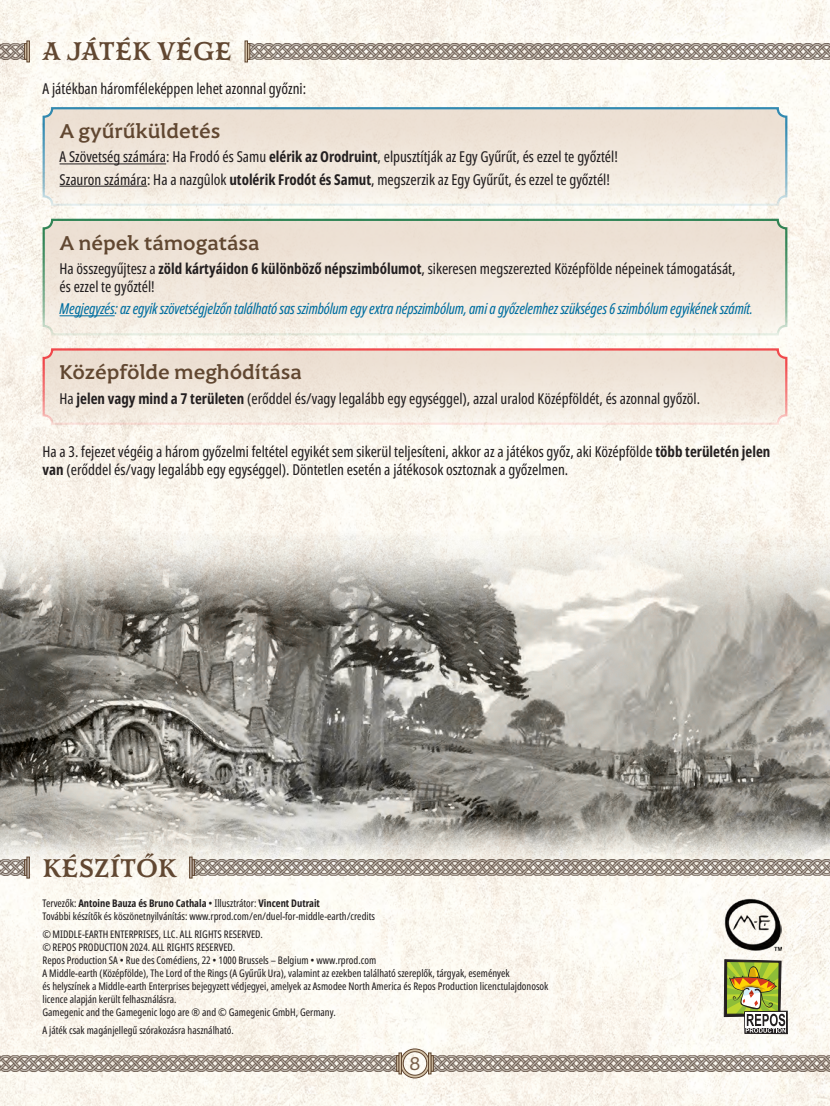
<style>
.page{position:relative;width:830px;height:1106px;background:#fff}
.page>*{position:absolute;margin:0;border:0;box-sizing:border-box;transform-origin:0 0}
.t1{font:700 25.5px "Mr Darcy";color:#614731}
.t2{font:600 21px "Harri Text";color:#614731}
.t3{font:19.5px "Harri Text";color:#785e49}
.t4{font:extra-condensed 15px/18px "Noto Sans";color:#231f20}
.t5{font:italic extra-condensed 15px "Noto Sans";letter-spacing:-.01em;color:#006ea0}
.t6{font:extra-condensed 10.5px/13px "Noto Sans";color:#231f20}
.s1{font-weight:700}
</style>
<div class="page">
<img style="left:0;top:0;width:829px;height:1106px">
<svg style="left:399px;top:1048px;width:31px;height:30px"></svg>
<img style="left:0;top:1055px;width:396px;height:16px">
<div style="left:396px;top:1055px;width:3px;height:16px;background:#d4c2a7;border:1px solid #614731"></div>
<div style="left:398px;top:1052px;width:3px;height:22px;background:#d4c2a7;border:1px solid #614731"></div>
<img style="left:433px;top:1055px;width:396px;height:16px">
<div style="left:430px;top:1055px;width:3px;height:16px;background:#d4c2a7;border:1px solid #614731"></div>
<div style="left:428px;top:1052px;width:3px;height:22px;background:#d4c2a7;border:1px solid #614731"></div>
<svg style="left:723px;top:959px;width:64px;height:74px"></svg>
<img style="left:723px;top:898px;width:57px;height:52px">
<img style="left:0;top:526px;width:829px;height:345px">
<div style="left:44px;top:108px;width:741px;height:97px;background:linear-gradient(to bottom,#eadccf,#f7f1e8);border-radius:9px"></div>
<div style="left:43px;top:107px;width:744px;height:99px;border:2px solid #006ea0;border-radius:9px"></div>
<div style="left:44px;top:220px;width:741px;height:114px;background:linear-gradient(to bottom,#eaddd0,#f6f0e7);border-radius:9px"></div>
<div style="left:43px;top:219px;width:744px;height:116px;border:2px solid #006830;border-radius:9px"></div>
<div style="left:44px;top:349px;width:741px;height:75px;background:linear-gradient(to bottom,#ebdccf,#f6efe5);border-radius:9px"></div>
<div style="left:43px;top:348px;width:744px;height:77px;border:2px solid #ee1d23;border-radius:9px"></div>
<hr style="left:60px;top:163px;width:106px;height:1px;background:#231f20">
<hr style="left:60px;top:186px;width:87px;height:1px;background:#231f20">
<hr style="left:60px;top:315px;width:55px;height:1px;background:#006ea0">
<img style="left:0;top:859px;width:24px;height:16px">
<div style="left:24px;top:859px;width:3px;height:16px;background:#bcaea4;border:1px solid #614731"></div>
<svg style="left:26px;top:856px;width:4px;height:22px"></svg>
<img style="left:0;top:43px;width:24px;height:17px">
<div style="left:24px;top:43px;width:3px;height:17px;background:#d4c2a7;border:1px solid #614731"></div>
<svg style="left:26px;top:41px;width:4px;height:21px"></svg>
<img style="left:195px;top:859px;width:634px;height:16px">
<svg style="left:192px;top:859px;width:3px;height:16px"></svg>
<div style="left:189px;top:856px;width:3px;height:22px;background:#bcaea4;border:1px solid #614731"></div>
<img style="left:250px;top:43px;width:579px;height:17px">
<div style="left:247px;top:43px;width:3px;height:17px;background:#d4c2a7;border:1px solid #614731"></div>
<svg style="left:244px;top:41px;width:4px;height:21px"></svg>
<h1 class="t1" style="left:43px;top:36px;width:191px">A JÁTÉK VÉGE</h1>
<h3 class="t4" style="left:43px;top:80px;width:265px">A játékban háromféleképpen lehet azonnal győzni:</h3>
<h2 class="t2" style="left:60px;top:117px;width:162px">A gyűrűküldetés</h2>
<h3 class="t4" style="left:60px;top:146px;width:559px;line-height:22.2px">A Szövetség számára: Ha Frodó és Samu <span class="s1">elérik az Orodruint</span>, elpusztítják az Egy Gyűrűt, és ezzel te győztél!<br>Szauron számára: Ha a nazgûlok <span class="s1">utolérik Frodót és Samut</span>, megszerzik az Egy Gyűrűt, és ezzel te győztél!</h3>
<h2 class="t2" style="left:60px;top:229px;width:201px">A népek támogatása</h2>
<h3 class="t4" style="left:60px;top:260px;width:677px">Ha összegyűjtesz a <span class="s1">zöld kártyáidon 6 különböző népszimbólumot</span>, sikeresen megszerezted Középfölde népeinek támogatását, és ezzel te győztél!</h3>
<h3 class="t5" style="left:60px;top:298px;width:694px">Megjegyzés: az egyik szövetségjelzőn található sas szimbólum egy extra népszimbólum, ami a győzelemhez szükséges 6 szimbólum egyikének számít.</h3>
<h2 class="t2" style="left:60px;top:358px;width:244px">Középfölde meghódítása</h2>
<h3 class="t4" style="left:60px;top:389px;width:641px">Ha <span class="s1">jelen vagy mind a 7 területen</span> (erőddel és/vagy legalább egy egységgel), azzal uralod Középföldét, és azonnal győzöl.</h3>
<p class="t4" style="left:43px;top:443px;width:729px">Ha a 3. fejezet végéig a három győzelmi feltétel egyikét sem sikerül teljesíteni, akkor az a játékos győz, aki Középfölde <span class="s1">több területén jelen van</span> (erőddel és/vagy legalább egy egységgel). Döntetlen esetén a játékosok osztoznak a győzelmen.</p>
<h1 class="t1" style="left:43px;top:851px;width:136px">KÉSZÍTŐK</h1>
<p class="t6" style="left:43px;top:897px;width:334px">Tervezők: <span class="s1">Antoine Bauza és Bruno Cathala</span> • Illusztrátor: <span class="s1">Vincent Dutrait<br></span>További készítők és köszönetnyilvánítás: www.rprod.com/en/duel-for-middle-earth/credits</p>
<p class="t6" style="left:43px;top:927px;width:507px">©MIDDLE-EARTH ENTERPRISES, LLC. ALL RIGHTS RESERVED.<br>©REPOS PRODUCTION 2024. ALL RIGHTS RESERVED.<br>Repos Production SA • Rue des Comédiens, 22 • 1000 Brussels – Belgium • www.rprod.com<br>A Middle-earth (Középfölde), The Lord of the Rings (A Gyűrűk Ura), valamint az ezekben található szereplők, tárgyak, események<br>és helyszínek a Middle-earth Enterprises bejegyzett védjegyei, amelyek az Asmodee North America és Repos Production licenctulajdonosok licence alapján került felhasználásra.<br>Gamegenic and the Gamegenic logo are ® and © Gamegenic GmbH, Germany.</p>
<p class="t6" style="left:43px;top:1023px;width:193px">A játék csak magánjellegű szórakozásra használható.</p>
<h3 class="t3" style="left:409px;top:1050px;width:13px">8</h3>
</div>
